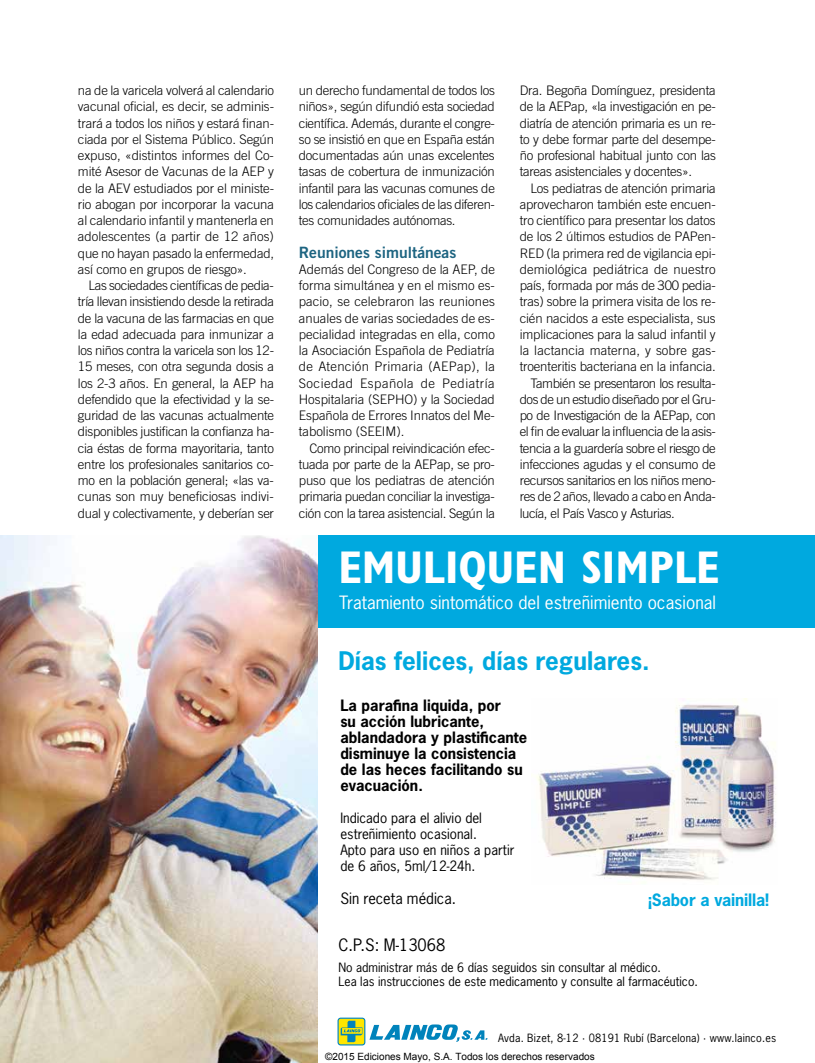
<style>
.page{position:relative;width:815px;height:1063px;background:#fff}
.page>*{position:absolute;margin:0;border:0;box-sizing:border-box;transform-origin:0 0}
.t1{font:700 condensed 46.12px "Gill Sans";color:#fff}
.t2{font:700 24.12px "News Gothic";color:#00a9df}
.t3{font:17.25px "News Gothic";color:#fff}
.t4{font:700 16.12px "News Gothic";letter-spacing:-.01em;color:#00a9df}
.t5{font:16.12px "News Gothic";color:#000}
.t6{font:15.62px "Trade Gothic LT Std Bd 2";color:#1d6481}
.t7{font:700 14.75px/16.1px "News Gothic";color:#000}
.t8{font:14.75px "News Gothic";color:#000}
.t9{font:13.38px/16.1px "News Gothic";color:#000}
.t10{font:300 13.12px/16.2px "Trade Gothic LT Std";letter-spacing:-.015em;color:#000;text-align:justify}
.t11{font:300 13.12px "Trade Gothic LT Std";letter-spacing:.01em;color:#000}
.t12{font:12px/13.4px "News Gothic";color:#000}
.t13{font:10.75px "News Gothic";letter-spacing:.02em;color:#000}
.t14{font:10px "Arial";color:#000}
</style>
<div class="page">
<img style="left:536px;top:699px;width:240px;height:184px">
<svg style="left:338px;top:1018px;width:27px;height:27px"></svg>
<div style="left:338px;top:1018px;width:27px;height:27px;border:1px solid #0083bb;border-radius:3px"></div>
<svg style="left:369px;top:1024px;width:119px;height:18px"></svg>
<svg style="left:341px;top:1021px;width:21px;height:21px"></svg>
<div style="left:316px;top:535px;width:492px;height:93px;background:#00a9df"></div>
<img style="left:0;top:535px;width:318px;height:528px">
<div style="left:808px;top:535px;width:7px;height:93px;background:#00a9df"></div>
<p class="t10" style="left:78px;top:82px;width:198px">na de la varicela volverá al calendario vacunal oficial, es decir, se adminis&shy;trará a todos los niños y estará finan&shy;ciada por el Sistema Público. Según expuso, «distintos informes del Co&shy;mité Asesor de Vacunas de la AEP y de la AEV estudiados por el ministe&shy;rio abogan por incorporar la vacuna al calendario infantil y mantenerla en adolescentes (a partir de 12 años) que no hayan pasado la enfermedad, así como en grupos de riesgo».</p>
<p class="t10" style="left:78px;top:277px;width:198px;text-indent:11px">Las sociedades científicas de pedia&shy;tría llevan insistiendo desde la retirada de la vacuna de las farmacias en que la edad adecuada para inmunizar a los niños contra la varicela son los 12- 15 meses, con otra segunda dosis a los 2-3 años. En general, la AEP ha defendido que la efectividad y la se&shy;guridad de las vacunas actualmente disponibles justifican la confianza ha&shy;cia éstas de forma mayoritaria, tanto entre los profesionales sanitarios co&shy;mo en la población general; «las va&shy;cunas son muy beneficiosas indivi&shy;dual y colectivamente, y deberían ser</p>
<p class="t10" style="left:299px;top:82px;width:198px">un derecho fundamental de todos los niños», según difundió esta sociedad científica. Además, durante el congre&shy;so se insistió en que en España están documentadas aún unas excelentes tasas de cobertura de inmunización infantil para las vacunas comunes de los calendarios oficiales de las diferen&shy;tes comunidades autónomas.</p>
<p class="t6" style="left:299px;top:242px;width:159px">Reuniones simultáneas</p>
<p class="t10" style="left:299px;top:261px;width:198px">Además del Congreso de la AEP, de forma simultánea y en el mismo es&shy;pacio, se celebraron las reuniones anuales de varias sociedades de es&shy;pecialidad integradas en ella, como la Asociación Española de Pediatría de Atención Primaria (AEPap), la Sociedad Española de Pediatría Hospitalaria (SEPHO) y la Sociedad Española de Errores Innatos del Me&shy;tabolismo (SEEIM).</p>
<p class="t10" style="left:299px;top:440px;width:198px;text-indent:11px">Como principal reivindicación efec&shy;tuada por parte de la AEPap, se pro&shy;puso que los pediatras de atención primaria puedan conciliar la investiga&shy;ción con la tarea asistencial. Según la</p>
<p class="t10" style="left:520px;top:82px;width:198px">Dra. Begoña Domínguez, presidenta de la AEPap, «la investigación en pe&shy;diatría de atención primaria es un re&shy;to y debe formar parte del desempe&shy;ño profesional habitual junto con las tareas asistenciales y docentes».</p>
<p class="t10" style="left:530px;top:180px;width:187px">Los pediatras de atención primaria</p>
<p class="t10" style="left:520px;top:196px;width:198px">aprovecharon también este encuen-</p>
<p class="t10" style="left:520px;top:212px;width:197px">tro científico para presentar los datos</p>
<p class="t10" style="left:520px;top:228px;width:198px">de los 2 últimos estudios de PAPen-</p>
<p class="t10" style="left:520px;top:245px;width:198px">RED (la primera red de vigilancia epi-</p>
<p class="t11" style="left:520px;top:261px;width:198px">demiológica pediátrica de nuestro</p>
<p class="t10" style="left:520px;top:277px;width:198px">país, formada por más de 300 pedia-</p>
<p class="t10" style="left:520px;top:293px;width:198px">tras) sobre la primera visita de los re-</p>
<p class="t10" style="left:520px;top:310px;width:198px">cién nacidos a este especialista, sus</p>
<p class="t10" style="left:520px;top:326px;width:198px">implicaciones para la salud infantil y</p>
<p class="t11" style="left:520px;top:343px;width:198px">la lactancia materna, y sobre gas-</p>
<p class="t10" style="left:520px;top:358px;width:198px">troenteritis bacteriana en la infancia.</p>
<p class="t10" style="left:530px;top:375px;width:187px">También se presentaron los resulta-</p>
<p class="t10" style="left:520px;top:391px;width:198px">dos de un estudio diseñado por el Gru-</p>
<p class="t10" style="left:520px;top:407px;width:198px">po de Investigación de la AEPap, con</p>
<p class="t10" style="left:520px;top:423px;width:198px">el fin de evaluar la influencia de la asis-</p>
<p class="t10" style="left:520px;top:440px;width:198px">tencia a la guardería sobre el riesgo de</p>
<p class="t10" style="left:520px;top:456px;width:198px">infecciones agudas y el consumo de</p>
<p class="t10" style="left:520px;top:472px;width:198px">recursos sanitarios en los niños meno-</p>
<p class="t10" style="left:520px;top:488px;width:198px">res de 2 años, llevado a cabo en Anda-</p>
<p class="t10" style="left:520px;top:505px;width:157px">lucía, el País Vasco y Asturias.</p>
<h1 class="t1" style="left:338px;top:540px;width:383px">EMULIQUEN SIMPLE</h1>
<h3 class="t3" style="left:339px;top:591px;width:378px">Tratamiento sintomático del estreñimiento ocasional</h3>
<h2 class="t2" style="left:338px;top:645px;width:313px">Días felices, días regulares.</h2>
<p class="t7" style="left:340px;top:697px;width:188px">La parafina liquida, por<br>su acción lubricante, ablandadora y plastificante disminuye la consistencia de las heces facilitando su evacuación.</p>
<p class="t9" style="left:340px;top:810px;width:176px">Indicado para el alivio del estreñimiento ocasional.<br>Apto para uso en niños a partir de 6 años, 5ml/12-24h.</p>
<p class="t8" style="left:340px;top:889px;width:117px">Sin receta médica.</p>
<p class="t5" style="left:338px;top:935px;width:108px">C.P.S: M-13068</p>
<p class="t4" style="left:648px;top:890px;width:123px">¡Sabor a vainilla!</p>
<p class="t12" style="left:338px;top:961px;width:361px">No administrar más de 6 días seguidos sin consultar al médico.<br>Lea las instrucciones de este medicamento y consulte al farmacéutico.</p>
<p class="t13" style="left:498px;top:1031px;width:280px">Avda. Bizet, 8-12 · 08191 Rubí (Barcelona) · www.lainco.es</p>
<p class="t14" style="left:325px;top:1050px;width:271px">©2015 Ediciones Mayo, S.A. Todos los derechos reservados</p>
</div>
